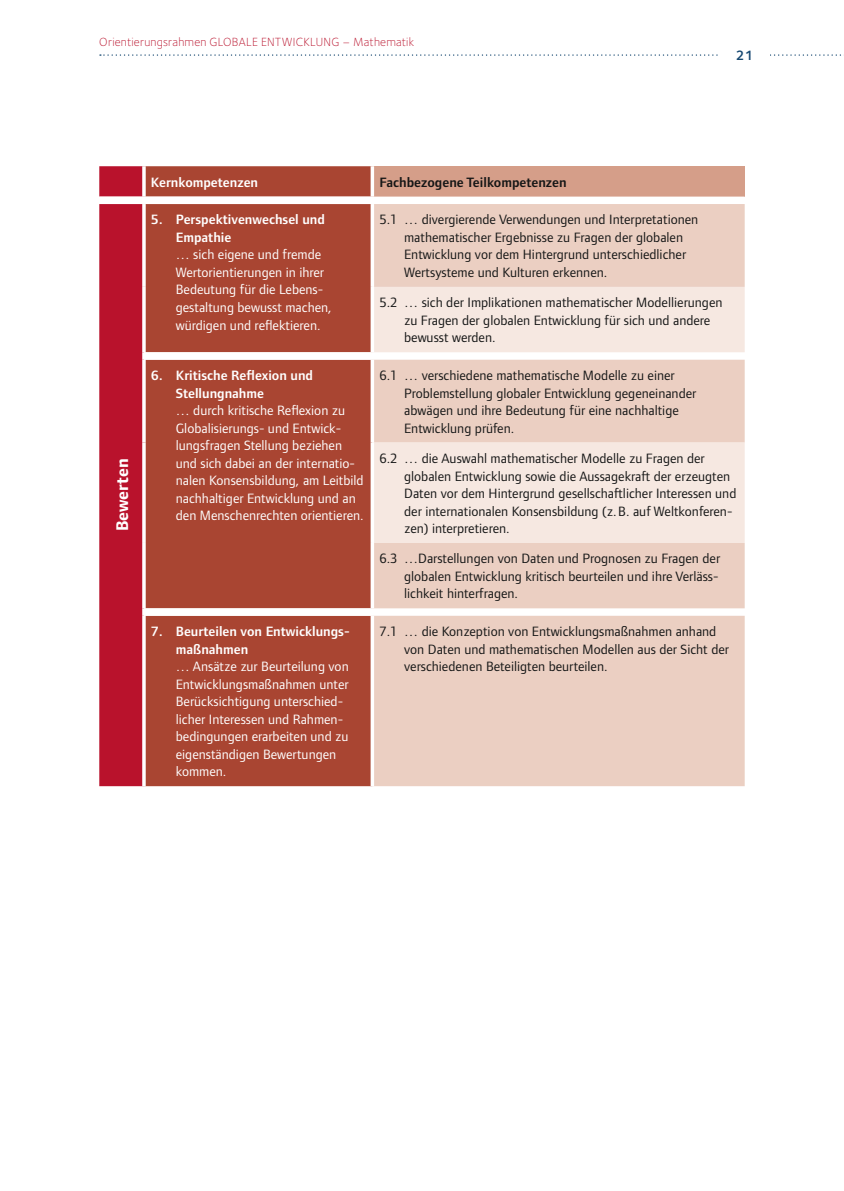
<style>
.page{position:relative;width:844px;height:1191px;background:#fff}
.page>*{position:absolute;margin:0;border:0;box-sizing:border-box;transform-origin:0 0}
.t1{font:700 17.5px "Foundry Form Sans";color:#fff}
.t2{font:14px/17.5px "Foundry Form Sans";color:#151616}
.t3{font:14px/17.5px "Foundry Form Sans";color:#fff}
.t4{font:600 14px/17.5px "Foundry Form Sans";color:#fff}
.t5{font:600 14px "Foundry Form Sans";color:#151616}
.t6{font:600 14px "Foundry Sterling";color:#164871}
.t7{font:300 12.25px "Foundry Sterling";letter-spacing:.015em;color:#b9122c}
</style>
<div class="page">
<svg style="left:100px;top:54px;width:744px;height:2px"></svg>
<div style="left:719px;top:44px;width:50px;height:19px;background:#fff"></div>
<div style="left:146px;top:166px;width:224px;height:620px;background:#a94532"></div>
<div style="left:372px;top:166px;width:372px;height:31px;background:#d59e89"></div>
<div style="left:146px;top:197px;width:226px;height:419px;background:#a94532"></div>
<div style="left:372px;top:204px;width:372px;height:582px;background:#ebcfc2"></div>
<svg style="left:372px;top:287px;width:372px;height:256px;background:#f2e0d7"></svg>
<div style="left:99px;top:166px;width:47px;height:620px;background:#b9122c"></div>
<svg style="left:142px;top:616px;width:4px;height:170px"></svg>
<svg style="left:370px;top:616px;width:4px;height:170px"></svg>
<svg style="left:142px;top:204px;width:4px;height:83px"></svg>
<svg style="left:370px;top:204px;width:4px;height:83px"></svg>
<svg style="left:142px;top:287px;width:4px;height:65px"></svg>
<svg style="left:370px;top:287px;width:4px;height:65px"></svg>
<svg style="left:142px;top:360px;width:4px;height:82px"></svg>
<svg style="left:370px;top:360px;width:4px;height:82px"></svg>
<svg style="left:142px;top:442px;width:4px;height:101px"></svg>
<svg style="left:370px;top:442px;width:4px;height:101px"></svg>
<svg style="left:142px;top:543px;width:4px;height:65px"></svg>
<svg style="left:370px;top:543px;width:4px;height:65px"></svg>
<svg style="left:142px;top:166px;width:4px;height:31px"></svg>
<svg style="left:370px;top:166px;width:4px;height:31px"></svg>
<p class="t7" style="left:99px;top:35px;width:316px">Orientierungsrahmen GLOBALE ENTWICKLUNG – Mathematik</p>
<p class="t6" style="left:735px;top:47px;width:19px">21</p>
<p class="t4" style="left:151px;top:173px;width:109px">Kernkompetenzen</p>
<p class="t5" style="left:379px;top:174px;width:189px">Fachbezogene Teilkompetenzen</p>
<p class="t4" style="left:176px;top:211px;width:151px;text-indent:-25px">5. Perspektivenwechsel und<br>Empathie</p>
<p class="t3" style="left:176px;top:246px;width:157px">… sich eigene und fremde<br>Wertorientierungen in ihrer<br>Bedeutung für die Lebens&shy;gestaltung bewusst machen, würdigen und reflektieren.</p>
<p class="t2" style="left:404px;top:211px;width:295px;text-indent:-25px">5.1 … divergierende Verwendungen und Interpretationen mathematischer Ergebnisse zu Fragen der globalen Entwicklung vor dem Hintergrund unterschiedlicher Wertsysteme und Kulturen erkennen.</p>
<p class="t2" style="left:404px;top:294px;width:320px;text-indent:-25px">5.2 … sich der Implikationen mathematischer Modellierungen zu Fragen der globalen Entwicklung für sich und andere bewusst werden.</p>
<p class="t1" style="left:112px;top:531px;width:74px;rotate:-90deg">Bewerten</p>
<p class="t4" style="left:176px;top:367px;width:139px;text-indent:-25px">6. Kritische Reflexion und<br>Stellungnahme</p>
<p class="t3" style="left:176px;top:402px;width:189px">… durch kritische Reflexion zu Globalisierungs- und Entwick&shy;lungsfragen Stellung beziehen und sich dabei an der internatio&shy;nalen Konsensbildung, am Leitbild nachhaltiger Entwicklung und an den Menschenrechten orientieren.</p>
<p class="t4" style="left:176px;top:623px;width:175px;text-indent:-25px">7. Beurteilen von Entwicklungs&shy;maßnahmen</p>
<p class="t3" style="left:176px;top:658px;width:174px">… Ansätze zur Beurteilung von<br>Entwicklungsmaßnahmen unter<br>Berücksichtigung unterschied&shy;licher Interessen und Rahmen&shy;bedingungen erarbeiten und zu eigenständigen Bewertungen kommen.</p>
<p class="t2" style="left:404px;top:367px;width:293px;text-indent:-25px">6.1 … verschiedene mathematische Modelle zu einer Problemstellung globaler Entwicklung gegeneinander abwägen und ihre Bedeutung für eine nachhaltige Entwicklung prüfen.</p>
<p class="t2" style="left:404px;top:449px;width:333px;text-indent:-25px">6.2 … die Auswahl mathematischer Modelle zu Fragen der globalen Entwicklung sowie die Aussagekraft der erzeugten Daten vor dem Hintergrund gesellschaftlicher Interessen und der internationalen Konsensbildung (z.B. auf Weltkonferen&shy;zen) interpretieren.</p>
<p class="t2" style="left:404px;top:550px;width:317px;text-indent:-25px">6.3 …Darstellungen von Daten und Prognosen zu Fragen der globalen Entwicklung kritisch beurteilen und ihre Verläss&shy;lichkeit hinterfragen.</p>
<p class="t2" style="left:404px;top:623px;width:326px;text-indent:-25px">7.1 … die Konzeption von Entwicklungsmaßnahmen anhand von Daten und mathematischen Modellen aus der Sicht der verschiedenen Beteiligten beurteilen.</p>
</div>
